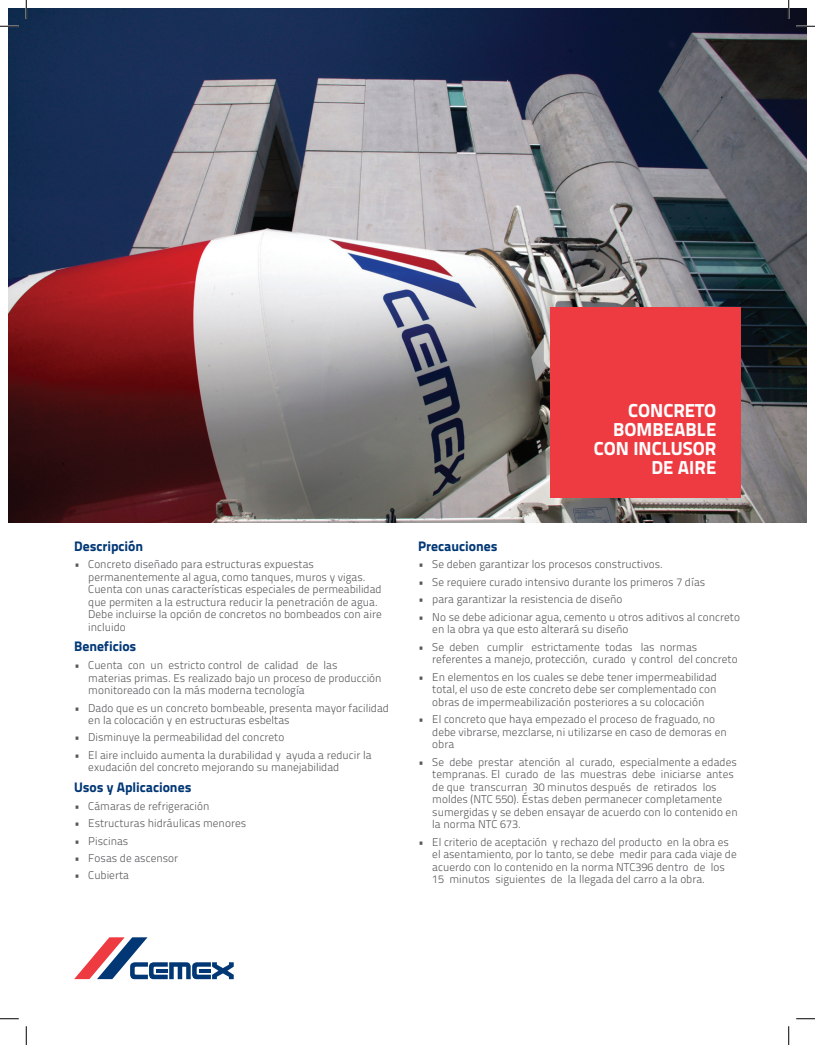
<style>
.page{position:relative;width:815px;height:1045px;background:#fff}
.page>*{position:absolute;margin:0;border:0;box-sizing:border-box;transform-origin:0 0}
.titulos{font:800 18.75px/18.8px "Titillium Text 22 L";color:#fff;text-align:right}
.text{font:800 13.75px "Titillium Text 22 L";color:#013775}
.bullets{font:300 11.25px/12.5px "Titillium Text 22 L";color:#57585a}
</style>
<div class="page">
<img style="left:9px;top:9px;width:797px;height:513px">
<div style="left:550px;top:307px;width:190px;height:191px;background:#ee3a41"></div>
<svg style="left:74px;top:937px;width:160px;height:42px"></svg>
<svg style="left:0;top:25px;width:19px;height:2px"></svg>
<svg style="left:796px;top:25px;width:18px;height:2px"></svg>
<svg style="left:0;top:1018px;width:19px;height:1px"></svg>
<svg style="left:796px;top:1018px;width:18px;height:1px"></svg>
<svg style="left:25px;top:0;width:2px;height:19px"></svg>
<svg style="left:25px;top:1026px;width:2px;height:19px"></svg>
<svg style="left:787px;top:0;width:2px;height:19px"></svg>
<svg style="left:788px;top:1026px;width:1px;height:19px"></svg>
<p class="text" style="left:74px;top:535px;width:71px">Descripción</p>
<p class="bullets" style="left:88px;top:557px;width:295px;text-indent:-14px">• Concreto diseñado para estructuras expuestas permanentemente al agua, como tanques, muros y vigas.<br>Cuenta con unas características especiales de permeabilidad que permiten a la estructura reducir la penetración de agua.<br>Debe incluirse la opción de concretos no bombeados con aire incluido</p>
<p class="text" style="left:74px;top:635px;width:64px">Beneficios</p>
<p class="bullets" style="left:88px;top:658px;width:295px;text-indent:-14px">• Cuenta con un estricto control de calidad de las materias primas. Es realizado bajo un proceso de producción monitoreado con la más moderna tecnología</p>
<p class="bullets" style="left:88px;top:700px;width:302px;text-indent:-14px">• Dado que es un concreto bombeable, presenta mayor facilidad en la colocación y en estructuras esbeltas</p>
<p class="bullets" style="left:74px;top:730px;width:212px">• Disminuye la permeabilidad del concreto</p>
<p class="bullets" style="left:88px;top:748px;width:284px;text-indent:-14px">• El aire incluido aumenta la durabilidad y ayuda a reducir la exudación del concreto mejorando su manejabilidad</p>
<p class="text" style="left:74px;top:776px;width:119px">Usos y Aplicaciones</p>
<p class="bullets" style="left:74px;top:799px;width:137px">• Cámaras de refrigeración</p>
<p class="bullets" style="left:74px;top:816px;width:173px">• Estructuras hidráulicas menores</p>
<p class="bullets" style="left:74px;top:833px;width:56px">• Piscinas</p>
<p class="bullets" style="left:74px;top:851px;width:105px">• Fosas de ascensor</p>
<p class="bullets" style="left:74px;top:868px;width:56px">• Cubierta</p>
<p class="titulos" style="left:593px;top:400px;width:124px">CONCRETO<br>BOMBEABLE<br>CON INCLUSOR<br>DE AIRE</p>
<p class="text" style="left:418px;top:535px;width:81px">Precauciones</p>
<p class="bullets" style="left:418px;top:557px;width:246px">• Se deben garantizar los procesos constructivos.</p>
<p class="bullets" style="left:418px;top:575px;width:288px">• Se requiere curado intensivo durante los primeros 7 días</p>
<p class="bullets" style="left:418px;top:592px;width:206px">• para garantizar la resistencia de diseño</p>
<p class="bullets" style="left:432px;top:610px;width:309px;text-indent:-14px">• No se debe adicionar agua, cemento u otros aditivos al concreto en la obra ya que esto alterará su diseño</p>
<p class="bullets" style="left:432px;top:640px;width:307px;text-indent:-14px">• Se deben cumplir estrictamente todas las normas referentes a manejo, protección, curado y control del concreto</p>
<p class="bullets" style="left:432px;top:670px;width:286px;text-align:justify;text-indent:-14px">• En elementos en los cuales se debe tener impermeabilidad total, el uso de este concreto debe ser complementado con obras de impermeabilización posteriores a su colocación</p>
<p class="bullets" style="left:432px;top:712px;width:296px;text-indent:-14px">• El concreto que haya empezado el proceso de fraguado, no debe vibrarse, mezclarse, ni utilizarse en caso de demoras en obra</p>
<p class="bullets" style="left:432px;top:755px;width:307px;text-indent:-14px">• Se debe prestar atención al curado, especialmente a edades tempranas. El curado de las muestras debe iniciarse antes de que transcurran 30 minutos después de retirados los moldes (NTC 550). Éstas deben permanecer completamente sumergidas y se deben ensayar de acuerdo con lo contenido en la norma NTC 673.</p>
<p class="bullets" style="left:432px;top:835px;width:306px;text-indent:-14px">• El criterio de aceptación y rechazo del producto en la obra es el asentamiento, por lo tanto, se debe medir para cada viaje de acuerdo con lo contenido en la norma NTC396 dentro de los 15 minutos siguientes de la llegada del carro a la obra.</p>
</div>
